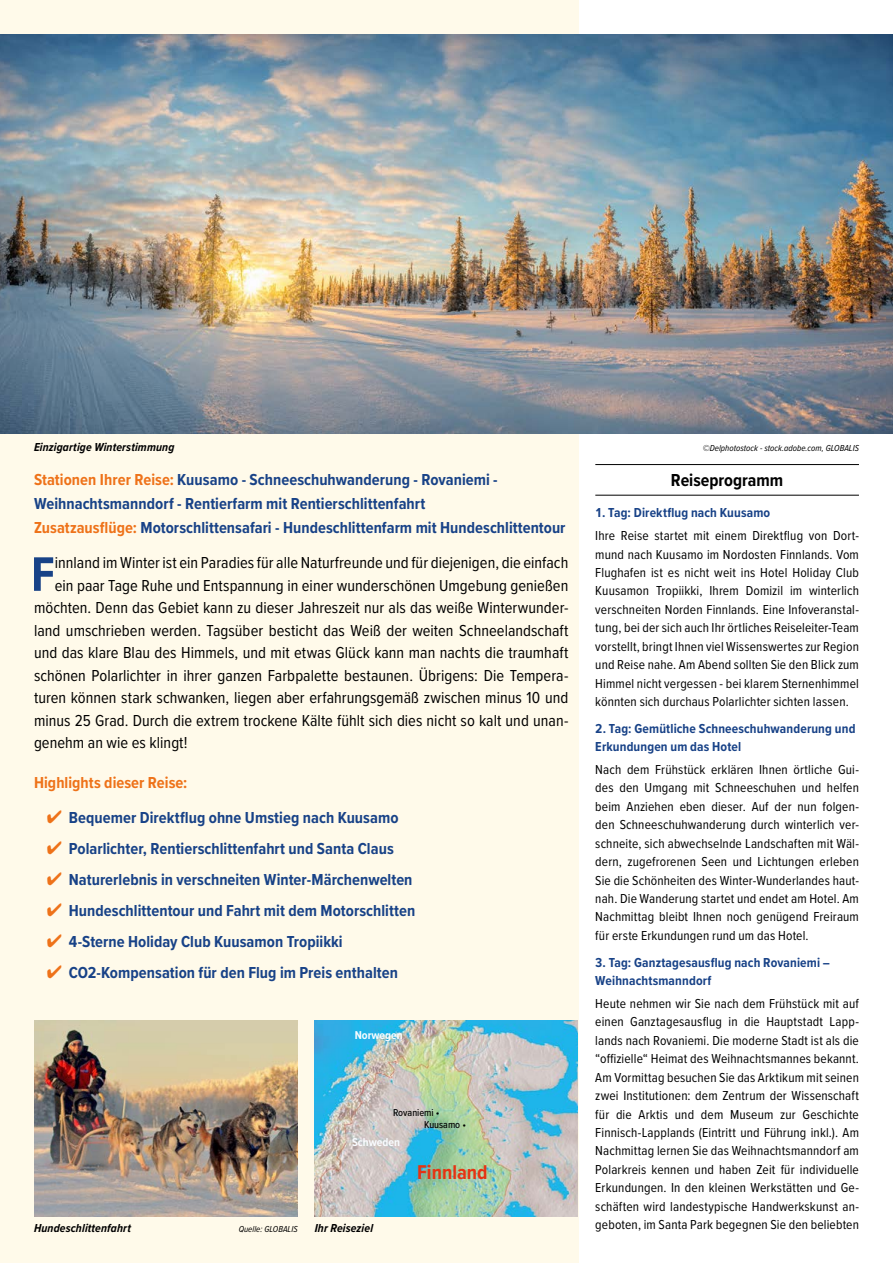
<style>
.page{position:relative;width:893px;height:1263px;background:#fff}
.page>*{position:absolute;margin:0;border:0;box-sizing:border-box;transform-origin:0 0}
.t1{font:700 50.25px "Proxima Nova Cond";color:#184287}
.t2{font:700 20.7px "Proxima Nova Cond";color:#e63312}
.t3{font:700 18px "Proxima Nova Cond";color:#000}
.t4{font:16.5px "Proxima Nova Cond";color:#000}
.t5{font:700 16.5px/24px "Proxima Nova Cond";letter-spacing:.005em;color:#184287}
.t6{font:700 16.5px "Proxima Nova Cond";color:#ee7219}
.t7{font:13.5px/18.5px "Proxima Nova Cond";letter-spacing:.01em;color:#000;text-align:justify}
.t8{font:700 13.5px/18.5px "Proxima Nova Cond";letter-spacing:.01em;color:#184287}
.t9{font:italic 700 12px "Proxima Nova Cond";letter-spacing:.01em;color:#000}
.t10{font:700 11.85px "Proxima Nova Cond";color:#f9fcff}
.t11{font:500 10.35px "Proxima Nova Cond";color:#000}
.t12{font:italic 9px "Proxima Nova Cond";color:#000}
.s1{color:#ee7219}
</style>
<div class="page">
<div style="left:0;top:0;width:579px;height:1263px;background:#fffaea"></div>
<hr style="left:595px;top:464px;width:264px;height:1px;background:#000">
<hr style="left:595px;top:495px;width:264px;height:1px;background:#000">
<img style="left:0;top:34px;width:893px;height:400px">
<img style="left:34px;top:1020px;width:264px;height:196px">
<img style="left:314px;top:1020px;width:264px;height:196px">
<p class="t9" style="left:34px;top:438px;width:142px">Einzigartige Winterstimmung</p>
<p class="t12" style="left:703px;top:441px;width:158px">©Delphotostock - stock.adobe.com, GLOBALIS</p>
<h3 class="t3" style="left:671px;top:467px;width:114px">Reiseprogramm</h3>
<p class="t8" style="left:595px;top:503px;width:176px">1. Tag: Direktflug nach Kuusamo</p>
<p class="t7" style="left:595px;top:526px;width:265px">Ihre Reise startet mit einem Direktflug von Dort&shy;mund nach Kuusamo im Nordosten Finnlands. Vom Flughafen ist es nicht weit ins Hotel Holiday Club Kuusamon Tropiikki, Ihrem Domizil im winterlich verschneiten Norden Finnlands. Eine Infoveranstal&shy;tung, bei der sich auch Ihr örtliches Reiseleiter-Team vorstellt, bringt Ihnen viel Wissenswertes zur Region und Reise nahe. Am Abend sollten Sie den Blick zum Himmel nicht vergessen - bei klarem Sternenhimmel könnten sich durchaus Polarlichter sichten lassen.</p>
<p class="t8" style="left:595px;top:719px;width:262px">2. Tag: Gemütliche Schneeschuhwanderung und<br>Erkundungen um das Hotel</p>
<p class="t7" style="left:595px;top:760px;width:265px">Nach dem Frühstück erklären Ihnen örtliche Gui&shy;des den Umgang mit Schneeschuhen und helfen beim Anziehen eben dieser. Auf der nun folgen&shy;den Schneeschuhwanderung durch winterlich ver&shy;schneite, sich abwechselnde Landschaften mit Wäl&shy;dern, zugefrorenen Seen und Lichtungen erleben Sie die Schönheiten des Winter-Wunderlandes haut&shy;nah. Die Wanderung startet und endet am Hotel. Am Nachmittag bleibt Ihnen noch genügend Freiraum für erste Erkundungen rund um das Hotel.</p>
<p class="t8" style="left:595px;top:953px;width:236px">3. Tag: Ganztagesausflug nach Rovaniemi –<br>Weihnachtsmanndorf</p>
<p class="t7" style="left:595px;top:994px;width:265px">Heute nehmen wir Sie nach dem Frühstück mit auf einen Ganztagesausflug in die Hauptstadt Lapp&shy;lands nach Rovaniemi. Die moderne Stadt ist als die “offizielle“ Heimat des Weihnachtsmannes bekannt.<br>Am Vormittag besuchen Sie das Arktikum mit seinen zwei Institutionen: dem Zentrum der Wissenschaft für die Arktis und dem Museum zur Geschichte Finnisch-Lapplands (Eintritt und Führung inkl.). Am Nachmittag lernen Sie das Weihnachtsmanndorf am Polarkreis kennen und haben Zeit für individuelle Erkundungen. In den kleinen Werkstätten und Ge&shy;schäften wird landestypische Handwerkskunst an-</p>
<p class="t9" style="left:34px;top:1219px;width:98px">Hundeschlittenfahrt</p>
<p class="t7" style="left:595px;top:1215px;width:265px">geboten, im Santa Park begegnen Sie den beliebten</p>
<p class="t5" style="left:34px;top:467px;width:533px"><span class="s1">Stationen Ihrer Reise:</span> Kuusamo - Schneeschuhwanderung - Rovaniemi -<br>Weihnachtsmanndorf - Rentierfarm mit Rentierschlittenfahrt<br><span class="s1">Zusatzausflüge:</span> Motorschlittensafari - Hundeschlittenfarm mit Hundeschlittentour</p>
<h1 class="t1" style="left:31px;top:537px;width:25px">F</h1>
<p class="t4" style="left:55px;top:551px;width:515px">innland im Winter ist ein Paradies für alle Naturfreunde und für diejenigen, die einfach</p>
<p class="t4" style="left:55px;top:573px;width:515px">ein paar Tage Ruhe und Entspannung in einer wunderschönen Umgebung genießen</p>
<p class="t4" style="left:34px;top:596px;width:536px">möchten. Denn das Gebiet kann zu dieser Jahreszeit nur als das weiße Winterwunder-</p>
<p class="t4" style="left:34px;top:618px;width:536px">land umschrieben werden. Tagsüber besticht das Weiß der weiten Schneelandschaft</p>
<p class="t4" style="left:34px;top:641px;width:536px">und das klare Blau des Himmels, und mit etwas Glück kann man nachts die traumhaft</p>
<p class="t4" style="left:34px;top:663px;width:536px">schönen Polarlichter in ihrer ganzen Farbpalette bestaunen. Übrigens: Die Tempera-</p>
<p class="t4" style="left:34px;top:686px;width:536px">turen können stark schwanken, liegen aber erfahrungsgemäß zwischen minus 10 und</p>
<p class="t4" style="left:34px;top:708px;width:536px">minus 25 Grad. Durch die extrem trockene Kälte fühlt sich dies nicht so kalt und unan-</p>
<p class="t4" style="left:34px;top:731px;width:155px">genehm an wie es klingt!</p>
<p class="t6" style="left:34px;top:770px;width:155px">Highlights dieser Reise:</p>
<p class="t5" style="left:47px;top:805px;width:353px"><span class="s1">✔</span> Bequemer Direktflug ohne Umstieg nach Kuusamo</p>
<p class="t5" style="left:47px;top:836px;width:349px"><span class="s1">✔</span> Polarlichter, Rentierschlittenfahrt und Santa Claus</p>
<p class="t5" style="left:47px;top:867px;width:367px"><span class="s1">✔</span> Naturerlebnis in verschneiten Winter-Märchenwelten</p>
<p class="t5" style="left:47px;top:898px;width:370px"><span class="s1">✔</span> Hundeschlittentour und Fahrt mit dem Motorschlitten</p>
<p class="t5" style="left:47px;top:929px;width:297px"><span class="s1">✔</span> 4-Sterne Holiday Club Kuusamon Tropiikki</p>
<p class="t5" style="left:47px;top:960px;width:353px"><span class="s1">✔</span> CO2-Kompensation für den Flug im Preis enthalten</p>
<p class="t10" style="left:355px;top:1026px;width:50px">Norwegen</p>
<p class="t11" style="left:393px;top:1105px;width:48px">Rovaniemi •</p>
<p class="t10" style="left:352px;top:1133px;width:50px">Schweden</p>
<p class="t11" style="left:424px;top:1116px;width:44px">Kuusamo •</p>
<h2 class="t2" style="left:417px;top:1157px;width:72px">Finnland</h2>
<p class="t12" style="left:239px;top:1222px;width:60px">Quelle: GLOBALIS</p>
<p class="t9" style="left:315px;top:1219px;width:60px">Ihr Reiseziel</p>
</div>
